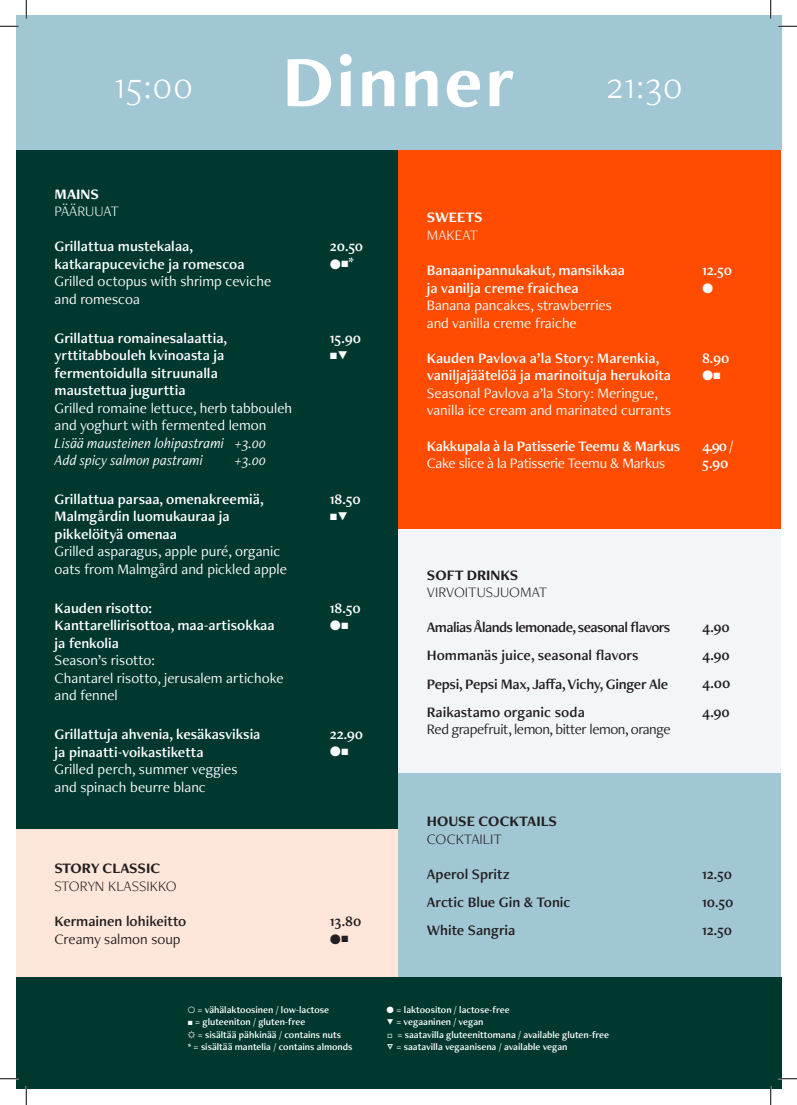
<style>
.page{position:relative;width:797px;height:1105px;background:#fff}
.page>*{position:absolute;margin:0;border:0;box-sizing:border-box;transform-origin:0 0}
.t1{font:300 37.5px "Freight Neo Pro";letter-spacing:.03em;color:#fff}
.t2{font:15px/17.5px "Freight Neo Pro Semi";color:#fff}
.t3{font:15px/17.5px "Freight Neo Pro";color:#fff}
.t4{font:15px/28.1px "Freight Neo Pro Semi";letter-spacing:-.02em;color:#231f20}
.t5{font:15px/28.1px "Freight Neo Pro Semi";color:#231f20}
.t6{font:italic 15px/17.5px "Freight Neo Pro";color:#fff}
.t7{font:300 15px "Freight Neo Pro";color:#231f20}
.t8{font:15px "Freight Neo Pro";letter-spacing:-.03em;color:#231f20}
.t9{font:700 15px "Freight Neo Pro";color:#231f20}
.t10{font:15px "Freight Neo Pro Semi";letter-spacing:-.02em;color:#fff}
.t11{font:15px "Freight Neo Pro";letter-spacing:-.02em;color:#fff}
.t12{font:15px "Freight Neo Pro";color:#231f20}
.t13{font:300 15px "Freight Neo Pro";color:#fff}
.t14{font:700 15px "Freight Neo Pro";color:#fff}
.t15{font:10px "Freight Neo Pro Semi";color:#fff}
.s1{font-weight:700;font-size:75px}
</style>
<div class="page">
<div style="left:16px;top:150px;width:382px;height:679px;background:#003830"></div>
<div style="left:398px;top:150px;width:383px;height:380px;background:#ff4c00"></div>
<div style="left:16px;top:829px;width:382px;height:148px;background:#ffe6da"></div>
<div style="left:16px;top:16px;width:765px;height:134px;background:#a1c6d4"></div>
<div style="left:398px;top:530px;width:383px;height:243px;background:#f3f6f9"></div>
<div style="left:398px;top:773px;width:383px;height:204px;background:#a1c6d4"></div>
<div style="left:16px;top:977px;width:765px;height:112px;background:#003830"></div>
<svg style="left:0;top:25px;width:19px;height:2px"></svg>
<svg style="left:778px;top:25px;width:19px;height:2px"></svg>
<svg style="left:0;top:1078px;width:19px;height:1px"></svg>
<svg style="left:778px;top:1078px;width:19px;height:1px"></svg>
<svg style="left:25px;top:0;width:2px;height:19px"></svg>
<svg style="left:25px;top:1086px;width:2px;height:19px"></svg>
<svg style="left:770px;top:0;width:1px;height:19px"></svg>
<svg style="left:770px;top:1086px;width:1px;height:19px"></svg>
<h1 class="t1" style="left:114px;top:60px;width:569px">15:00 <span class="s1">Dinner</span> 21:30</h1>
<p class="t14" style="left:55px;top:183px;width:46px">MAINS</p>
<p class="t13" style="left:55px;top:201px;width:66px">PÄÄRUUAT</p>
<p class="t2" style="left:55px;top:237px;width:191px">Grillattua mustekalaa, katkarapuceviche ja romescoa</p>
<p class="t3" style="left:55px;top:272px;width:218px">Grilled octopus with shrimp ceviche and romescoa</p>
<p class="t2" style="left:55px;top:328px;width:174px">Grillattua romainesalaattia, yrttitabbouleh kvinoasta ja fermentoidulla sitruunalla maustettua jugurttia</p>
<p class="t3" style="left:55px;top:398px;width:239px">Grilled romaine lettuce, herb tabbouleh and yoghurt with fermented lemon</p>
<p class="t6" style="left:55px;top:433px;width:213px">Lisää mausteinen lohipastrami +3.00<br>Add spicy salmon pastrami</p>
<p class="t6" style="left:235px;top:451px;width:33px">+3.00</p>
<p class="t2" style="left:55px;top:490px;width:210px">Grillattua parsaa, omenakreemiä,<br>Malmgårdin luomukauraa ja pikkelöityä omenaa</p>
<p class="t3" style="left:55px;top:542px;width:234px">Grilled asparagus, apple puré, organic oats from Malmgård and pickled apple</p>
<p class="t2" style="left:55px;top:599px;width:221px">Kauden risotto:<br>Kanttarellirisottoa, maa-artisokkaa ja fenkolia</p>
<p class="t3" style="left:55px;top:651px;width:231px">Season’s risotto:<br>Chantarel risotto, jerusalem artichoke and fennel</p>
<p class="t2" style="left:55px;top:725px;width:207px">Grillattuja ahvenia, kesäkasviksia ja pinaatti-voikastiketta</p>
<p class="t3" style="left:55px;top:760px;width:184px">Grilled perch, summer veggies and spinach beurre blanc</p>
<p class="t9" style="left:55px;top:858px;width:107px">STORY CLASSIC</p>
<p class="t7" style="left:55px;top:876px;width:124px">STORYN KLASSIKKO</p>
<p class="t5" style="left:55px;top:907px;width:133px">Kermainen lohikeitto</p>
<p class="t12" style="left:55px;top:928px;width:128px">Creamy salmon soup</p>
<p class="t2" style="left:330px;top:238px;width:35px;line-height:16.2px">20.50 bP*</p>
<p class="t2" style="left:330px;top:329px;width:33px;line-height:16.9px">15.90<br>PG</p>
<p class="t2" style="left:330px;top:490px;width:32px;line-height:16.9px">18.50<br>PG</p>
<p class="t2" style="left:330px;top:599px;width:32px;line-height:16.9px">18.50 bP</p>
<p class="t2" style="left:330px;top:725px;width:35px;line-height:16.9px">22.90 bP</p>
<p class="t5" style="left:330px;top:912px;width:33px;line-height:16.9px">13.80 bP</p>
<p class="t14" style="left:427px;top:207px;width:57px">SWEETS</p>
<p class="t13" style="left:427px;top:225px;width:53px">MAKEAT</p>
<p class="t2" style="left:427px;top:261px;width:200px">Banaanipannukakut, mansikkaa ja vanilja creme fraichea</p>
<p class="t3" style="left:427px;top:296px;width:186px">Banana pancakes, strawberries and vanilla creme fraiche</p>
<p class="t2" style="left:427px;top:349px;width:246px">Kauden Pavlova a’la Story: Marenkia, vaniljajäätelöä ja marinoituja herukoita</p>
<p class="t3" style="left:427px;top:384px;width:246px">Seasonal Pavlova a’la Story: Meringue, vanilla ice cream and marinated currants</p>
<p class="t10" style="left:427px;top:436px;width:255px">Kakkupala à la Patisserie Teemu &amp; Markus</p>
<p class="t11" style="left:427px;top:453px;width:240px">Cake slice à la Patisserie Teemu &amp; Markus</p>
<p class="t2" style="left:702px;top:261px;width:32px">12.50 b</p>
<p class="t2" style="left:702px;top:349px;width:29px;line-height:16.9px">8.90 bP</p>
<p class="t2" style="left:702px;top:437px;width:33px">4.90 /<br>5.90</p>
<p class="t9" style="left:427px;top:564px;width:93px">SOFT DRINKS</p>
<p class="t7" style="left:427px;top:582px;width:122px">VIRVOITUSJUOMAT</p>
<p class="t4" style="left:427px;top:613px;width:245px">Amalias Ålands lemonade, seasonal flavors Hommanäs juice, seasonal flavors Pepsi, Pepsi Max, Jaffa, Vichy, Ginger Ale Raikastamo organic soda</p>
<p class="t8" style="left:427px;top:719px;width:245px">Red grapefruit, lemon, bitter lemon, orange</p>
<p class="t9" style="left:427px;top:811px;width:131px">HOUSE COCKTAILS</p>
<p class="t7" style="left:427px;top:829px;width:77px">COCKTAILIT</p>
<p class="t5" style="left:427px;top:859px;width:145px">Aperol Spritz<br>Arctic Blue Gin &amp; Tonic<br>White Sangria</p>
<p class="t5" style="left:702px;top:613px;width:30px;text-align:justify">4.90<br>4.90<br>4.00<br>4.90</p>
<p class="t5" style="left:702px;top:859px;width:33px;text-align:justify">12.50<br>10.50<br>12.50</p>
<p class="t15" style="left:188px;top:1003px;width:143px">Y = vähälaktoosinen / low-lactose</p>
<p class="t15" style="left:386px;top:1003px;width:125px">b = laktoositon / lactose-free</p>
<p class="t15" style="left:188px;top:1015px;width:119px">P = gluteeniton / gluten-free</p>
<p class="t15" style="left:386px;top:1015px;width:98px">G = vegaaninen / vegan</p>
<p class="t15" style="left:188px;top:1028px;width:155px">c = sisältää pähkinää / contains nuts</p>
<p class="t15" style="left:387px;top:1028px;width:223px">M = saatavilla gluteenittomana / available gluten-free</p>
<p class="t15" style="left:188px;top:1040px;width:166px">* = sisältää mantelia / contains almonds</p>
<p class="t15" style="left:386px;top:1040px;width:182px">C = saatavilla vegaanisena / available vegan</p>
</div>
